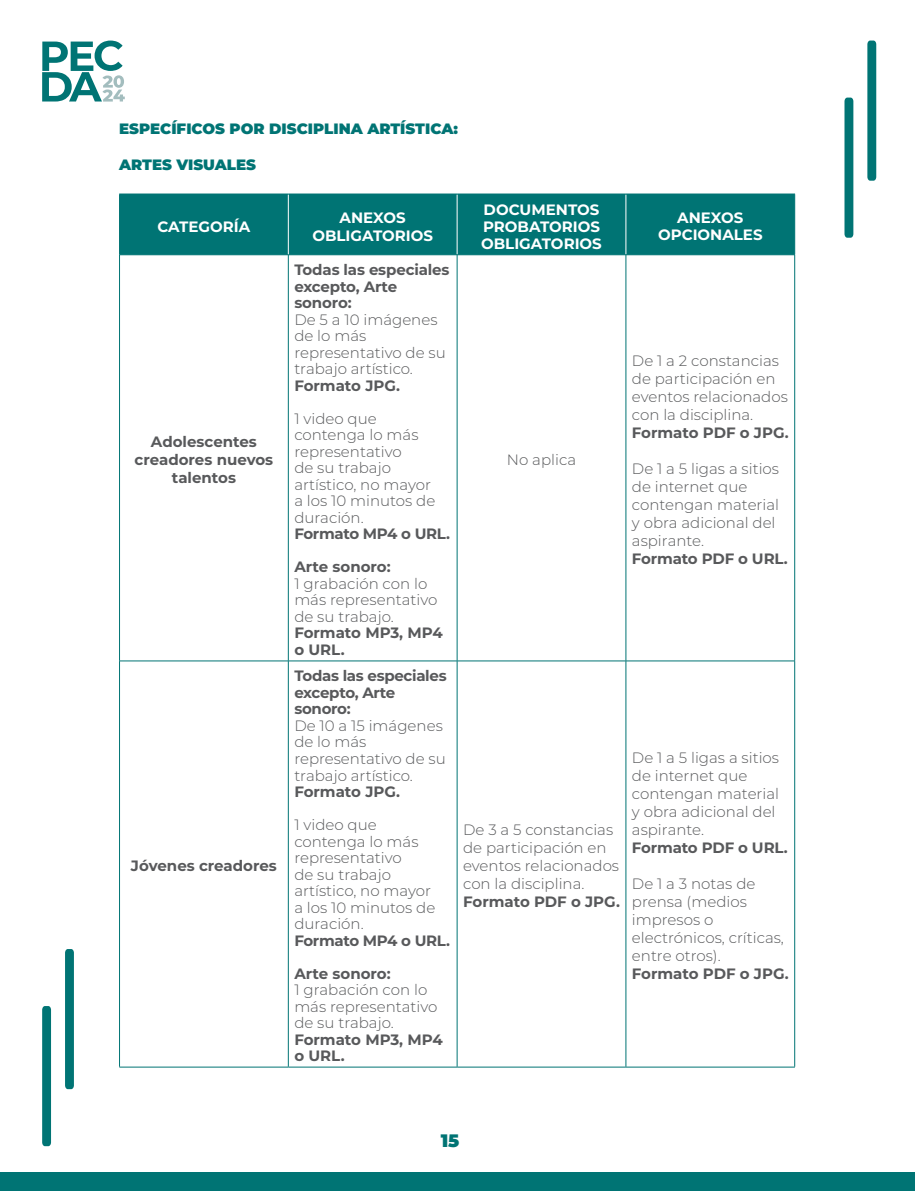
<style>
.page{position:relative;width:915px;height:1191px;background:#fff}
.page>*{position:absolute;margin:0;border:0;box-sizing:border-box;transform-origin:0 0}
.t1{font:900 18px "Montserrat";color:#007474}
.t2{font:300 15px/16.5px "Montserrat";color:#58595b}
.t3{font:700 15px/16.5px "Montserrat";letter-spacing:-.01em;color:#58595b}
.t4{font:700 15px/17.1px "Montserrat";color:#fff;text-align:center}
.t5{font:900 15px "Montserrat";color:#007474}
</style>
<div class="page">
<div style="left:0;top:1172px;width:914px;height:19px;background:#007474"></div>
<svg style="left:867px;top:41px;width:8px;height:140px"></svg>
<svg style="left:844px;top:98px;width:9px;height:140px"></svg>
<svg style="left:65px;top:949px;width:9px;height:140px"></svg>
<svg style="left:42px;top:1006px;width:9px;height:140px"></svg>
<svg style="left:42px;top:41px;width:83px;height:61px"></svg>
<div style="left:120px;top:195px;width:674px;height:59px;background:#007474"></div>
<hr style="left:119px;top:255px;width:1px;height:406px;background:#007474">
<hr style="left:288px;top:255px;width:1px;height:406px;background:#007474">
<hr style="left:456px;top:255px;width:1px;height:406px;background:#007474">
<hr style="left:625px;top:255px;width:1px;height:406px;background:#007474">
<hr style="left:794px;top:255px;width:1px;height:406px;background:#007474">
<hr style="left:119px;top:660px;width:169px;height:1px;background:#007474">
<hr style="left:119px;top:661px;width:1px;height:405px;background:#007474">
<hr style="left:288px;top:660px;width:169px;height:1px;background:#007474">
<hr style="left:288px;top:661px;width:1px;height:405px;background:#007474">
<hr style="left:457px;top:660px;width:168px;height:1px;background:#007474">
<hr style="left:456px;top:661px;width:1px;height:405px;background:#007474">
<hr style="left:625px;top:660px;width:169px;height:1px;background:#007474">
<hr style="left:625px;top:661px;width:1px;height:405px;background:#007474">
<hr style="left:794px;top:661px;width:1px;height:405px;background:#007474">
<hr style="left:288px;top:194px;width:1px;height:60px;background:#fff">
<hr style="left:456px;top:194px;width:1px;height:60px;background:#fff">
<hr style="left:625px;top:194px;width:1px;height:60px;background:#fff">
<hr style="left:119px;top:194px;width:1px;height:60px;background:#007474">
<hr style="left:119px;top:194px;width:169px;height:1px;background:#007474">
<hr style="left:119px;top:1066px;width:169px;height:1px;background:#007474">
<hr style="left:288px;top:194px;width:169px;height:1px;background:#007474">
<hr style="left:288px;top:1066px;width:169px;height:1px;background:#007474">
<hr style="left:457px;top:194px;width:168px;height:1px;background:#007474">
<hr style="left:457px;top:1066px;width:168px;height:1px;background:#007474">
<hr style="left:625px;top:194px;width:169px;height:1px;background:#007474">
<hr style="left:625px;top:1066px;width:169px;height:1px;background:#007474">
<hr style="left:794px;top:194px;width:1px;height:60px;background:#007474">
<hr style="left:119px;top:254px;width:169px;height:1px;background:#007474">
<hr style="left:288px;top:254px;width:169px;height:1px;background:#007474">
<hr style="left:457px;top:254px;width:168px;height:1px;background:#007474">
<hr style="left:625px;top:254px;width:169px;height:1px;background:#007474">
<p class="t5" style="left:119px;top:117px;width:340px">ESPECÍFICOS POR DISCIPLINA ARTÍSTICA:</p>
<p class="t5" style="left:119px;top:153px;width:138px">ARTES VISUALES</p>
<p class="t4" style="left:157px;top:217px;width:94px">CATEGORÍA</p>
<p class="t4" style="left:312px;top:207px;width:122px;line-height:18px">ANEXOS<br>OBLIGATORIOS</p>
<p class="t4" style="left:481px;top:200px;width:122px;text-align:left">DOCUMENTOS<br>PROBATORIOS<br>OBLIGATORIOS</p>
<p class="t4" style="left:657px;top:208px;width:106px">ANEXOS<br>OPCIONALES</p>
<p class="t3" style="left:135px;top:432px;width:140px;line-height:18px;text-align:center">Adolescentes creadores nuevos talentos</p>
<p class="t3" style="left:131px;top:857px;width:147px">Jóvenes creadores</p>
<p class="t3" style="left:294px;top:261px;width:157px">Todas las especiales excepto, Arte sonoro:</p>
<p class="t2" style="left:294px;top:311px;width:153px">De 5 a 10 imágenes de lo más representativo de su trabajo artístico.</p>
<p class="t3" style="left:294px;top:376px;width:107px">Formato JPG.</p>
<p class="t2" style="left:294px;top:410px;width:142px">1 video que contenga lo más representativo<br>de su trabajo artístico, no mayor a los 10 minutos de duración.</p>
<p class="t3" style="left:294px;top:525px;width:157px">Formato MP4 o URL.</p>
<p class="t3" style="left:294px;top:558px;width:98px">Arte sonoro:</p>
<p class="t2" style="left:294px;top:575px;width:144px">1 grabación con lo más representativo de su trabajo.</p>
<p class="t3" style="left:294px;top:624px;width:150px">Formato MP3, MP4 o URL.</p>
<p class="t3" style="left:294px;top:667px;width:154px">Todas las especiales excepto, Arte sonoro:</p>
<p class="t2" style="left:294px;top:717px;width:153px">De 10 a 15 imágenes de lo más representativo de su trabajo artístico.</p>
<p class="t3" style="left:294px;top:782px;width:107px">Formato JPG.</p>
<p class="t2" style="left:294px;top:816px;width:142px">1 video que contenga lo más representativo<br>de su trabajo artístico, no mayor a los 10 minutos de duración.</p>
<p class="t3" style="left:294px;top:931px;width:157px">Formato MP4 o URL.</p>
<p class="t3" style="left:294px;top:964px;width:98px">Arte sonoro:</p>
<p class="t2" style="left:294px;top:981px;width:144px">1 grabación con lo más representativo de su trabajo.</p>
<p class="t3" style="left:294px;top:1030px;width:150px">Formato MP3, MP4 o URL.</p>
<p class="t2" style="left:506px;top:451px;width:71px">No aplica</p>
<p class="t2" style="left:631px;top:351px;width:157px;line-height:18px">De 1 a 2 constancias de participación en eventos relacionados con la disciplina.</p>
<p class="t3" style="left:631px;top:424px;width:158px">Formato PDF o JPG.</p>
<p class="t2" style="left:631px;top:459px;width:149px;line-height:18px">De 1 a 5 ligas a sitios de internet que contengan material y obra adicional del aspirante.</p>
<p class="t3" style="left:631px;top:550px;width:157px">Formato PDF o URL.</p>
<p class="t2" style="left:463px;top:820px;width:157px;line-height:18px">De 3 a 5 constancias de participación en eventos relacionados con la disciplina.</p>
<p class="t3" style="left:463px;top:893px;width:158px">Formato PDF o JPG.</p>
<p class="t2" style="left:631px;top:748px;width:149px;line-height:18px">De 1 a 5 ligas a sitios de internet que contengan material y obra adicional del aspirante.</p>
<p class="t3" style="left:631px;top:839px;width:157px">Formato PDF o URL.</p>
<p class="t2" style="left:631px;top:874px;width:153px;line-height:18px">De 1 a 3 notas de prensa (medios impresos o electrónicos, críticas, entre otros).</p>
<p class="t3" style="left:631px;top:965px;width:158px">Formato PDF o JPG.</p>
<p class="t1" style="left:440px;top:1127px;width:20px">15</p>
</div>
